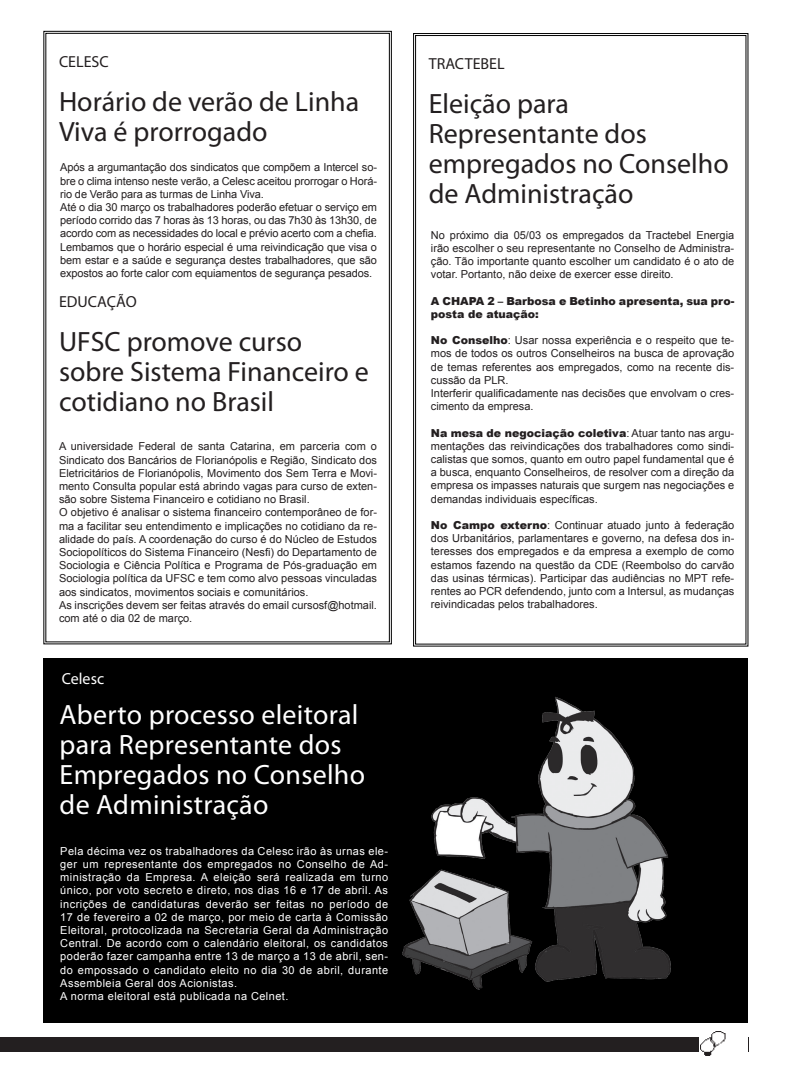
<style>
.page{position:relative;width:791px;height:1080px;background:#fff}
.page>*{position:absolute;margin:0;border:0;box-sizing:border-box;transform-origin:0 0}
.t1{font:28px/30px "Myriad Pro";color:#231f20}
.t2{font:28px/30px "Myriad Pro";letter-spacing:.01em;color:#fff}
.t3{font:16px "Myriad Pro";color:#231f20}
.t4{font:16px "Myriad Pro";color:#fff}
.t5{font:11px/13.2px "Arial";color:#231f20}
.t6{font:11px/13.2px "Arial";letter-spacing:.04em;color:#fff}
.t7{font:900 11px/13.2px "Arial";color:#231f20}
.s1{font-weight:900}
</style>
<div class="page">
<div style="left:43px;top:658px;width:705px;height:365px;background:#000"></div>
<img style="left:402px;top:697px;width:269px;height:293px">
<svg style="left:43px;top:30px;width:349px;height:615px"></svg>
<svg style="left:413px;top:33px;width:336px;height:614px"></svg>
<div style="left:0;top:1037px;width:748px;height:15px;background:#231f20"></div>
<img style="left:699px;top:1031px;width:48px;height:24px">
<h2 class="t3" style="left:59px;top:52px;width:51px">CELESC</h2>
<h1 class="t1" style="left:59px;top:86px;width:302px">Horário de verão de Linha<br>Viva é prorrogado</h1>
<p class="t5" style="left:60px;top:161px;width:318px">Após a argumantação dos sindicatos que compõem a Intercel so&shy;bre o clima intenso neste verão, a Celesc aceitou prorrogar o Horá&shy;rio de Verão para as turmas de Linha Viva.<br>Até o dia 30 março os trabalhadores poderão efetuar o serviço em período corrido das 7 horas às 13 horas, ou das 7h30 às 13h30, de acordo com as necessidades do local e prévio acerto com a chefia.<br>Lembamos que o horário especial é uma reivindicação que visa o bem estar e a saúde e segurança destes trabalhadores, que são expostos ao forte calor com equiamentos de segurança pesados.</p>
<h2 class="t3" style="left:59px;top:292px;width:79px">EDUCAÇÃO</h2>
<h1 class="t1" style="left:59px;top:327px;width:311px">UFSC promove curso sobre Sistema Financeiro e cotidiano no Brasil</h1>
<p class="t5" style="left:59px;top:440px;width:319px">A universidade Federal de santa Catarina, em parceria com o Sindicato dos Bancários de Florianópolis e Região, Sindicato dos Eletricitários de Florianópolis, Movimento dos Sem Terra e Movi&shy;mento Consulta popular está abrindo vagas para curso de exten&shy;são sobre Sistema Financeiro e cotidiano no Brasil.<br>O objetivo é analisar o sistema financeiro contemporâneo de for&shy;ma a facilitar seu entendimento e implicações no cotidiano da re&shy;alidade do país. A coordenação do curso é do Núcleo de Estudos Sociopolíticos do Sistema Financeiro (Nesfi) do Departamento de Sociologia e Ciência Política e Programa de Pós-graduação em Sociologia política da UFSC e tem como alvo pessoas vinculadas aos sindicatos, movimentos sociais e comunitários.<br>As inscrições devem ser feitas através do email cursosf@hotmail. com até o dia 02 de março.</p>
<h2 class="t4" style="left:62px;top:669px;width:44px">Celesc</h2>
<h1 class="t2" style="left:60px;top:699px;width:307px">Aberto processo eleitoral para Representante dos<br>Empregados no Conselho de Administração</h1>
<p class="t6" style="left:60px;top:844px;width:329px">Pela décima vez os trabalhadores da Celesc irão às urnas ele&shy;ger um representante dos empregados no Conselho de Ad&shy;ministração da Empresa. A eleição será realizada em turno único, por voto secreto e direto, nos dias 16 e 17 de abril. As incrições de candidaturas deverão ser feitas no período de 17 de fevereiro a 02 de março, por meio de carta à Comissão Eleitoral, protocolizada na Secretaria Geral da Administração Central. De acordo com o calendário eleitoral, os candidatos poderão fazer campanha entre 13 de março a 13 de abril, sen&shy;do empossado o candidato eleito no dia 30 de abril, durante Assembleia Geral dos Acionistas.<br>A norma eleitoral está publicada na Celnet.</p>
<h2 class="t3" style="left:429px;top:54px;width:77px">TRACTEBEL</h2>
<h1 class="t1" style="left:429px;top:88px;width:301px">Eleição para<br>Representante dos empregados no Conselho de Administração</h1>
<p class="t5" style="left:431px;top:228px;width:305px;text-align:justify">No próximo dia 05/03 os empregados da Tractebel Energia irão escolher o seu representante no Conselho de Administra&shy;ção. Tão importante quanto escolher um candidato é o ato de votar. Portanto, não deixe de exercer esse direito.</p>
<p class="t7" style="left:431px;top:294px;width:305px">A CHAPA 2 – Barbosa e Betinho apresenta, sua pro&shy;posta de atuação:</p>
<p class="t5" style="left:431px;top:334px;width:305px"><span class="s1">No Conselho</span>: Usar nossa experiência e o respeito que te&shy;mos de todos os outros Conselheiros na busca de aprovação de temas referentes aos empregados, como na recente dis&shy;cussão da PLR.<br>Interferir qualificadamente nas decisões que envolvam o cres&shy;cimento da empresa.</p>
<p class="t5" style="left:431px;top:426px;width:305px;text-align:justify"><span class="s1">Na mesa de negociação coletiva</span>: Atuar tanto nas argu&shy;mentações das reivindicações dos trabalhadores como sindi&shy;calistas que somos, quanto em outro papel fundamental que é a busca, enquanto Conselheiros, de resolver com a direção da empresa os impasses naturais que surgem nas negociações e demandas individuais específicas.</p>
<p class="t5" style="left:431px;top:519px;width:305px;text-align:justify"><span class="s1">No Campo externo</span>: Continuar atuado junto à federação dos Urbanitários, parlamentares e governo, na defesa dos in&shy;teresses dos empregados e da empresa a exemplo de como estamos fazendo na questão da CDE (Reembolso do carvão das usinas térmicas). Participar das audiências no MPT refe&shy;rentes ao PCR defendendo, junto com a Intersul, as mudanças reivindicadas pelos trabalhadores.</p>
</div>
